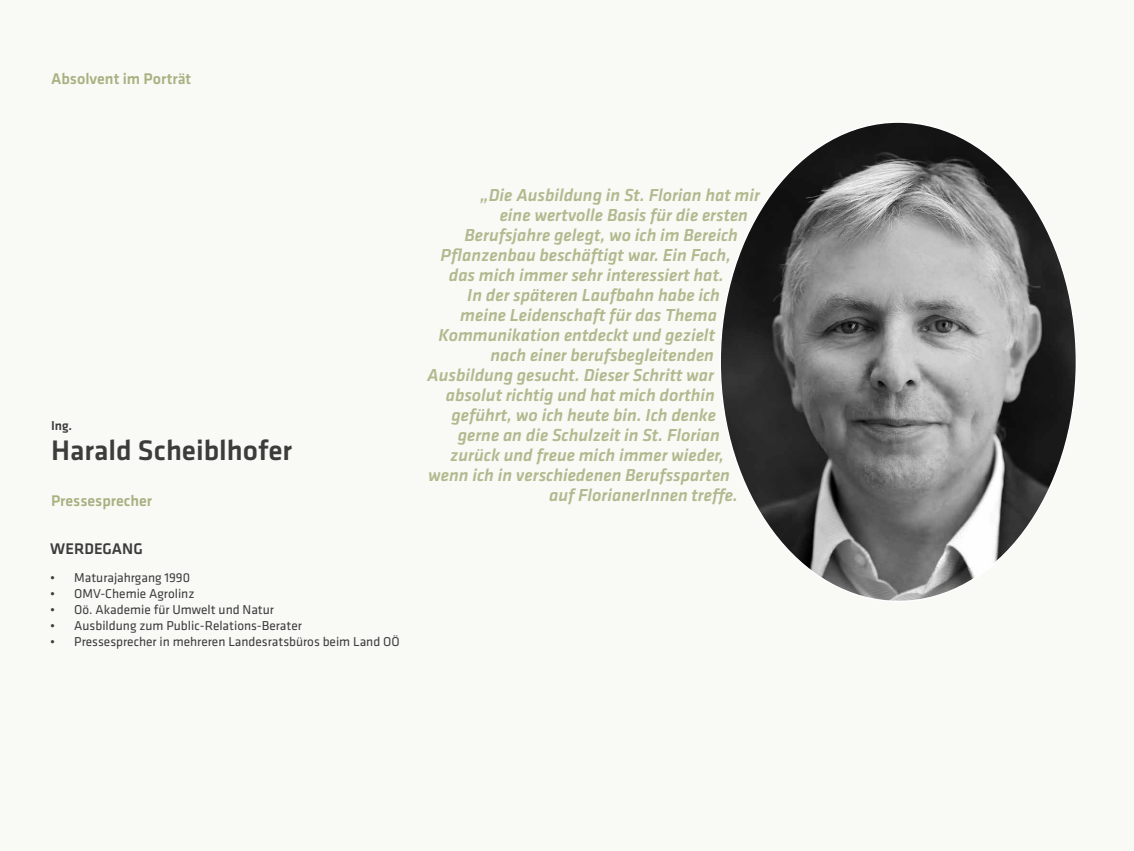
<style>
.page{position:relative;width:1134px;height:851px;background:#fff}
.page>*{position:absolute;margin:0;border:0;box-sizing:border-box;transform-origin:0 0}
.t1{font:500 29.3px "Klavika";color:#3c3c3b}
.t2{font:italic 500 18px "Klavika";color:#b2b98e}
.t3{font:500 16px "Klavika";color:#a9b181}
.t4{font:500 16px "Klavika";color:#3c3c3b}
.t5{font:13.3px "Klavika";color:#3c3c3b}
.t6{font:500 13.3px "Klavika";color:#3c3c3b}
</style>
<div class="page">
<div style="left:0;top:0;width:1134px;height:850px;background:#f9faf6"></div>
<img style="left:722px;top:123px;width:353px;height:477px">
<p class="t3" style="left:51px;top:70px;width:142px">Absolvent im Porträt</p>
<p class="t6" style="left:51px;top:418px;width:23px">Ing.</p>
<h1 class="t1" style="left:51px;top:434px;width:243px">Harald Scheiblhofer</h1>
<p class="t3" style="left:51px;top:492px;width:103px">Pressesprecher</p>
<p class="t4" style="left:50px;top:539px;width:94px">WERDEGANG</p>
<p class="t5" style="left:50px;top:570px;width:141px">• Maturajahrgang 1990</p>
<p class="t5" style="left:50px;top:586px;width:146px">• OMV-Chemie Agrolinz</p>
<p class="t5" style="left:50px;top:602px;width:225px">• Oö. Akademie für Umwelt und Natur</p>
<p class="t5" style="left:50px;top:618px;width:253px">• Ausbildung zum Public-Relations-Berater</p>
<p class="t5" style="left:50px;top:634px;width:351px">• Pressesprecher in mehreren Landesratsbüros beim Land OÖ</p>
<p class="t2" style="left:480px;top:185px;width:281px">„Die Ausbildung in St. Florian hat mir</p>
<p class="t2" style="left:500px;top:205px;width:250px">eine wertvolle Basis für die ersten</p>
<p class="t2" style="left:464px;top:225px;width:275px">Berufsjahre gelegt, wo ich im Bereich</p>
<p class="t2" style="left:441px;top:245px;width:292px">Pflanzenbau beschäftigt war. Ein Fach,</p>
<p class="t2" style="left:449px;top:265px;width:277px">das mich immer sehr interessiert hat.</p>
<p class="t2" style="left:467px;top:285px;width:254px">In der späteren Laufbahn habe ich</p>
<p class="t2" style="left:460px;top:305px;width:258px">meine Leidenschaft für das Thema</p>
<p class="t2" style="left:439px;top:325px;width:278px">Kommunikation entdeckt und gezielt</p>
<p class="t2" style="left:490px;top:345px;width:225px">nach einer berufsbegleitenden</p>
<p class="t2" style="left:427px;top:365px;width:288px">Ausbildung gesucht. Dieser Schritt war</p>
<p class="t2" style="left:446px;top:385px;width:271px">absolut richtig und hat mich dorthin</p>
<p class="t2" style="left:451px;top:405px;width:266px">geführt, wo ich heute bin. Ich denke</p>
<p class="t2" style="left:458px;top:425px;width:264px">gerne an die Schulzeit in St. Florian</p>
<p class="t2" style="left:450px;top:445px;width:275px">zurück und freue mich immer wieder,</p>
<p class="t2" style="left:428px;top:465px;width:303px">wenn ich in verschiedenen Berufssparten</p>
<p class="t2" style="left:549px;top:485px;width:190px">auf FlorianerInnen treffe.</p>
</div>
